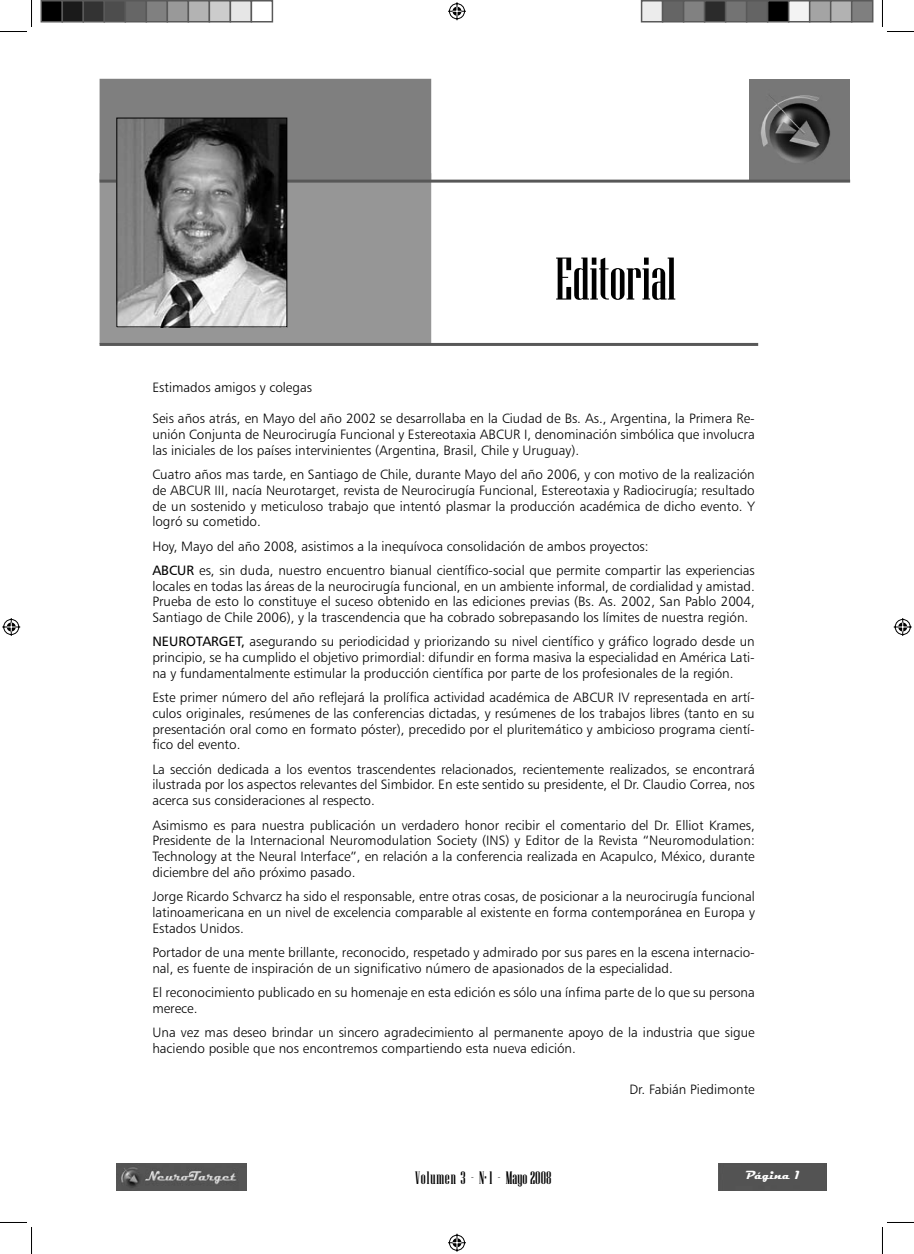
<style>
.page{position:relative;width:914px;height:1254px;background:#fff}
.page>*{position:absolute;margin:0;border:0;box-sizing:border-box;transform-origin:0 0}
.t1{font:60px "Niagara Solid";color:#000}
.t2{font:18px "Niagara Solid";letter-spacing:.025em;color:#000}
.t3{font:13.5px/15.8px "Humanist 777 BT Light B";color:#000;text-align:justify}
.t4{font:700 12px "Magneto";color:#fff}
.s1{font-family:"Humanist 777 BT Roman B"}
</style>
<div class="page">
<div style="left:100px;top:174px;width:330px;height:169px;background:#969696"></div>
<div style="left:100px;top:80px;width:330px;height:100px;background:#7f7f7f"></div>
<div style="left:100px;top:79px;width:331px;height:101px;border:2px solid #7f7f7f"></div>
<hr style="left:100px;top:343px;width:658px;height:3px;background:#585858">
<img style="left:749px;top:80px;width:100px;height:100px">
<hr style="left:100px;top:180px;width:750px;height:3px;background:#585858">
<img style="left:119px;top:120px;width:166px;height:205px">
<div style="left:117px;top:118px;width:170px;height:209px;border:1px solid #000"></div>
<img style="left:117px;top:1163px;width:130px;height:27px">
<div style="left:718px;top:1163px;width:108px;height:27px;background:#535353"></div>
<svg style="left:0;top:0;width:32px;height:32px"></svg>
<svg style="left:0;top:1222px;width:32px;height:32px"></svg>
<svg style="left:882px;top:0;width:31px;height:32px"></svg>
<svg style="left:882px;top:1222px;width:31px;height:32px"></svg>
<svg style="left:448px;top:2px;width:18px;height:19px"></svg>
<svg style="left:448px;top:1233px;width:18px;height:19px"></svg>
<svg style="left:2px;top:618px;width:19px;height:18px"></svg>
<svg style="left:893px;top:618px;width:19px;height:18px"></svg>
<div style="left:41px;top:1px;width:21px;height:21px;background:#000"></div>
<div style="left:40px;top:0;width:23px;height:22px;border:2px solid #595959"></div>
<div style="left:62px;top:1px;width:21px;height:21px;background:#1a1a1a"></div>
<div style="left:62px;top:0;width:22px;height:22px;border:2px solid #595959"></div>
<div style="left:83px;top:1px;width:21px;height:21px;background:#333"></div>
<div style="left:82px;top:0;width:23px;height:22px;border:2px solid #595959"></div>
<div style="left:104px;top:1px;width:21px;height:21px;background:#4d4d4d"></div>
<div style="left:104px;top:0;width:22px;height:22px;border:2px solid #595959"></div>
<div style="left:125px;top:1px;width:21px;height:21px;background:#666"></div>
<div style="left:124px;top:0;width:23px;height:22px;border:2px solid #595959"></div>
<div style="left:146px;top:1px;width:21px;height:21px;background:#808080"></div>
<div style="left:146px;top:0;width:22px;height:22px;border:2px solid #595959"></div>
<div style="left:167px;top:1px;width:21px;height:21px;background:#999"></div>
<div style="left:166px;top:0;width:23px;height:22px;border:2px solid #595959"></div>
<div style="left:188px;top:1px;width:21px;height:21px;background:#b3b3b3"></div>
<div style="left:188px;top:0;width:22px;height:22px;border:2px solid #595959"></div>
<div style="left:209px;top:1px;width:21px;height:21px;background:#ccc"></div>
<div style="left:208px;top:0;width:23px;height:22px;border:2px solid #595959"></div>
<div style="left:230px;top:1px;width:21px;height:21px;background:#e6e6e6"></div>
<div style="left:230px;top:0;width:22px;height:22px;border:2px solid #595959"></div>
<div style="left:250px;top:0;width:23px;height:22px;border:2px solid #595959"></div>
<div style="left:641px;top:1px;width:21px;height:21px;background:#ececec"></div>
<div style="left:640px;top:0;width:23px;height:22px;border:2px solid #595959"></div>
<div style="left:662px;top:1px;width:21px;height:21px;background:#656565"></div>
<div style="left:661px;top:0;width:23px;height:22px;border:2px solid #595959"></div>
<div style="left:683px;top:1px;width:21px;height:21px;background:#818181"></div>
<div style="left:682px;top:0;width:23px;height:22px;border:2px solid #595959"></div>
<div style="left:704px;top:1px;width:21px;height:21px;background:#2b2b2b"></div>
<div style="left:703px;top:0;width:23px;height:22px;border:2px solid #595959"></div>
<div style="left:725px;top:1px;width:21px;height:21px;background:#737373"></div>
<div style="left:724px;top:0;width:23px;height:22px;border:2px solid #595959"></div>
<div style="left:746px;top:1px;width:21px;height:21px;background:#646464"></div>
<div style="left:745px;top:0;width:23px;height:22px;border:2px solid #595959"></div>
<div style="left:767px;top:1px;width:21px;height:21px;background:#000"></div>
<div style="left:766px;top:0;width:23px;height:22px;border:2px solid #595959"></div>
<div style="left:788px;top:1px;width:21px;height:21px;background:#f3f3f3"></div>
<div style="left:787px;top:0;width:23px;height:22px;border:2px solid #595959"></div>
<div style="left:809px;top:1px;width:21px;height:21px;background:#a4a4a4"></div>
<div style="left:808px;top:0;width:23px;height:22px;border:2px solid #595959"></div>
<div style="left:830px;top:1px;width:21px;height:21px;background:#b2b2b2"></div>
<div style="left:829px;top:0;width:23px;height:22px;border:2px solid #595959"></div>
<div style="left:851px;top:1px;width:21px;height:21px;background:#7f7f7f"></div>
<div style="left:850px;top:0;width:23px;height:22px;border:2px solid #595959"></div>
<h1 class="t1" style="left:555px;top:258px;width:122px">Editorial</h1>
<p class="t3" style="left:152px;top:380px;width:161px">Estimados amigos y colegas</p>
<p class="t3" style="left:152px;top:412px;width:604px">Seis años atrás, en Mayo del año 2002 se desarrollaba en la Ciudad de Bs. As., Argentina, la Primera Re&shy;unión Conjunta de Neurocirugía Funcional y Estereotaxia ABCUR I, denominación simbólica que involucra las iniciales de los países intervinientes (Argentina, Brasil, Chile y Uruguay).</p>
<p class="t3" style="left:152px;top:467px;width:604px">Cuatro años mas tarde, en Santiago de Chile, durante Mayo del año 2006, y con motivo de la realización de ABCUR III, nacía Neurotarget, revista de Neurocirugía Funcional, Estereotaxia y Radiocirugía; resultado de un sostenido y meticuloso trabajo que intentó plasmar la producción académica de dicho evento. Y logró su cometido.</p>
<p class="t3" style="left:152px;top:535px;width:604px;line-height:24.3px">Hoy, Mayo del año 2008, asistimos a la inequívoca consolidación de ambos proyectos:<br><span class="s1">ABCUR</span> es, sin duda, nuestro encuentro bianual científico-social que permite compartir las experiencias</p>
<p class="t3" style="left:152px;top:579px;width:604px">locales en todas las áreas de la neurocirugía funcional, en un ambiente informal, de cordialidad y amistad.<br>Prueba de esto lo constituye el suceso obtenido en las ediciones previas (Bs. As. 2002, San Pablo 2004, Santiago de Chile 2006), y la trascendencia que ha cobrado sobrepasando los límites de nuestra región.</p>
<p class="t3" style="left:152px;top:635px;width:604px"><span class="s1">NEUROTARGET,</span> asegurando su periodicidad y priorizando su nivel científico y gráfico logrado desde un principio, se ha cumplido el objetivo primordial: difundir en forma masiva la especialidad en América Lati&shy;na y fundamentalmente estimular la producción científica por parte de los profesionales de la región.</p>
<p class="t3" style="left:152px;top:690px;width:604px">Este primer número del año reflejará la prolífica actividad académica de ABCUR IV representada en artí&shy;culos originales, resúmenes de las conferencias dictadas, y resúmenes de los trabajos libres (tanto en su presentación oral como en formato póster), precedido por el pluritemático y ambicioso programa cientí&shy;fico del evento.</p>
<p class="t3" style="left:152px;top:762px;width:604px">La sección dedicada a los eventos trascendentes relacionados, recientemente realizados, se encontrará ilustrada por los aspectos relevantes del Simbidor. En este sentido su presidente, el Dr. Claudio Correa, nos acerca sus consideraciones al respecto.</p>
<p class="t3" style="left:152px;top:818px;width:604px">Asimismo es para nuestra publicación un verdadero honor recibir el comentario del Dr. Elliot Krames, Presidente de la Internacional Neuromodulation Society (INS) y Editor de la Revista “Neuromodulation:<br>Technology at the Neural Interface”, en relación a la conferencia realizada en Acapulco, México, durante diciembre del año próximo pasado.</p>
<p class="t3" style="left:152px;top:889px;width:604px">Jorge Ricardo Schvarcz ha sido el responsable, entre otras cosas, de posicionar a la neurocirugía funcional latinoamericana en un nivel de excelencia comparable al existente en forma contemporánea en Europa y Estados Unidos.</p>
<p class="t3" style="left:152px;top:945px;width:604px">Portador de una mente brillante, reconocido, respetado y admirado por sus pares en la escena internacio&shy;nal, es fuente de inspiración de un significativo número de apasionados de la especialidad.</p>
<p class="t3" style="left:152px;top:985px;width:604px">El reconocimiento publicado en su homenaje en esta edición es sólo una ínfima parte de lo que su persona merece.</p>
<p class="t3" style="left:152px;top:1025px;width:604px">Una vez mas deseo brindar un sincero agradecimiento al permanente apoyo de la industria que sigue haciendo posible que nos encontremos compartiendo esta nueva edición.</p>
<p class="t3" style="left:629px;top:1082px;width:127px">Dr. Fabián Piedimonte</p>
<h2 class="t2" style="left:415px;top:1171px;width:138px">Volumen 3 - N· 1 - Mayo 2008</h2>
<p class="t4" style="left:745px;top:1168px;width:56px">Página 1</p>
</div>
